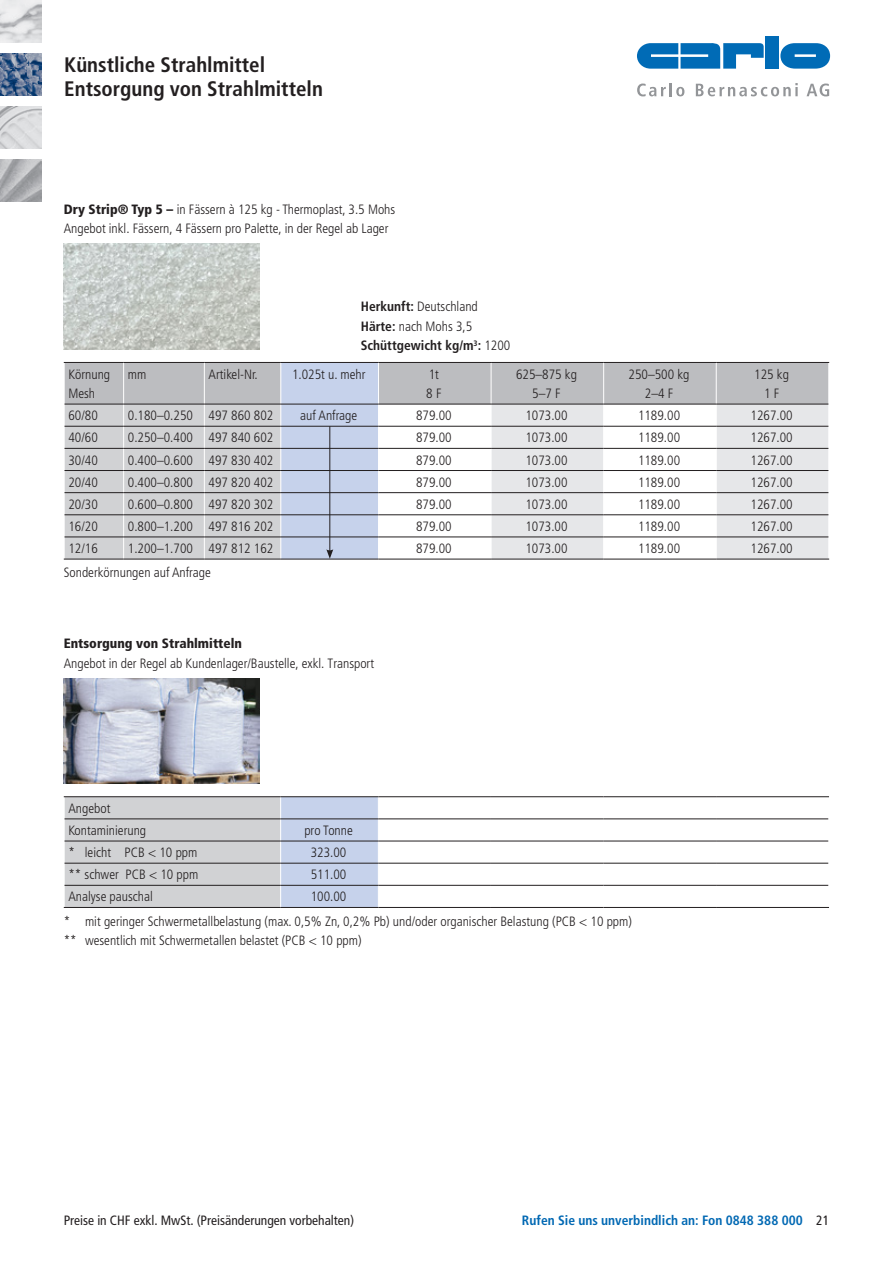
<style>
.page{position:relative;width:893px;height:1263px;background:#fff}
.page>*{position:absolute;margin:0;border:0;box-sizing:border-box;transform-origin:0 0}
.t1{font:700 condensed 21px "Frutiger";color:#231f20}
.t2{font:300 condensed 13.5px "Frutiger";color:#231f20}
.t3{font:condensed 13.5px "Frutiger";color:#231f20}
.t4{font:700 condensed 13.5px "Frutiger";color:#0168b3}
.t5{font:900 condensed 13.5px "Frutiger";color:#231f20}
.t6{font:700 condensed 13.5px "Frutiger";color:#231f20}
.s1{font-weight:900}
.s2{font-weight:700}
.s3{font-weight:300}
.s4{font-weight:400;color:#231f20}
</style>
<div class="page">
<img style="left:0;top:53px;width:42px;height:43px">
<img style="left:0;top:106px;width:42px;height:43px">
<img style="left:0;top:159px;width:42px;height:43px">
<img style="left:0;top:0;width:42px;height:43px">
<svg style="left:637px;top:83px;width:47px;height:13px"></svg>
<svg style="left:696px;top:83px;width:102px;height:13px"></svg>
<svg style="left:807px;top:84px;width:22px;height:12px"></svg>
<div style="left:766px;top:36px;width:13px;height:33px;background:#006bb6"></div>
<svg style="left:637px;top:43px;width:127px;height:26px"></svg>
<svg style="left:780px;top:43px;width:50px;height:26px"></svg>
<img style="left:64px;top:678px;width:195px;height:106px">
<svg style="left:64px;top:797px;width:315px;height:110px"></svg>
<hr style="left:64px;top:796px;width:217px;height:1px;background:#231f20">
<hr style="left:281px;top:796px;width:97px;height:1px;background:#231f20">
<hr style="left:378px;top:796px;width:113px;height:1px;background:#231f20">
<hr style="left:491px;top:796px;width:112px;height:1px;background:#231f20">
<hr style="left:603px;top:796px;width:113px;height:1px;background:#231f20">
<hr style="left:716px;top:796px;width:113px;height:1px;background:#231f20">
<hr style="left:65px;top:819px;width:216px;height:1px;background:#231f20">
<hr style="left:281px;top:819px;width:97px;height:1px;background:#231f20">
<hr style="left:378px;top:819px;width:113px;height:1px;background:#231f20">
<hr style="left:491px;top:819px;width:112px;height:1px;background:#231f20">
<hr style="left:603px;top:819px;width:113px;height:1px;background:#231f20">
<hr style="left:716px;top:819px;width:112px;height:1px;background:#231f20">
<hr style="left:65px;top:841px;width:216px;height:1px;background:#231f20">
<hr style="left:281px;top:841px;width:97px;height:1px;background:#231f20">
<hr style="left:378px;top:841px;width:113px;height:1px;background:#231f20">
<hr style="left:491px;top:841px;width:112px;height:1px;background:#231f20">
<hr style="left:603px;top:841px;width:113px;height:1px;background:#231f20">
<hr style="left:716px;top:841px;width:112px;height:1px;background:#231f20">
<hr style="left:65px;top:863px;width:216px;height:1px;background:#231f20">
<hr style="left:281px;top:863px;width:97px;height:1px;background:#231f20">
<hr style="left:378px;top:863px;width:113px;height:1px;background:#231f20">
<hr style="left:491px;top:863px;width:112px;height:1px;background:#231f20">
<hr style="left:603px;top:863px;width:113px;height:1px;background:#231f20">
<hr style="left:716px;top:863px;width:112px;height:1px;background:#231f20">
<hr style="left:65px;top:885px;width:216px;height:1px;background:#231f20">
<hr style="left:281px;top:885px;width:97px;height:1px;background:#231f20">
<hr style="left:378px;top:885px;width:113px;height:1px;background:#231f20">
<hr style="left:491px;top:885px;width:112px;height:1px;background:#231f20">
<hr style="left:603px;top:885px;width:113px;height:1px;background:#231f20">
<hr style="left:716px;top:885px;width:112px;height:1px;background:#231f20">
<hr style="left:64px;top:907px;width:217px;height:1px;background:#231f20">
<hr style="left:281px;top:907px;width:97px;height:1px;background:#231f20">
<hr style="left:378px;top:907px;width:113px;height:1px;background:#231f20">
<hr style="left:491px;top:907px;width:112px;height:1px;background:#231f20">
<hr style="left:603px;top:907px;width:113px;height:1px;background:#231f20">
<hr style="left:716px;top:907px;width:113px;height:1px;background:#231f20">
<img style="left:64px;top:244px;width:195px;height:106px">
<hr style="left:64px;top:559px;width:60px;height:1px;background:#231f20">
<hr style="left:124px;top:559px;width:80px;height:1px;background:#231f20">
<hr style="left:204px;top:559px;width:77px;height:1px;background:#231f20">
<hr style="left:281px;top:559px;width:97px;height:1px;background:#231f20">
<hr style="left:378px;top:559px;width:113px;height:1px;background:#231f20">
<hr style="left:491px;top:559px;width:113px;height:1px;background:#231f20">
<hr style="left:604px;top:559px;width:112px;height:1px;background:#231f20">
<hr style="left:716px;top:559px;width:113px;height:1px;background:#231f20">
<svg style="left:64px;top:362px;width:765px;height:197px"></svg>
<p class="t1" style="left:64px;top:53px;width:202px">Künstliche Strahlmittel</p>
<p class="t1" style="left:64px;top:77px;width:260px">Entsorgung von Strahlmitteln</p>
<p class="t2" style="left:64px;top:201px;width:333px"><span class="s1">Dry Strip® Typ 5 –</span> in Fässern à 125 kg - Thermoplast, 3.5 Mohs</p>
<p class="t2" style="left:64px;top:221px;width:326px">Angebot inkl. Fässern, 4 Fässern pro Palette, in der Regel ab Lager</p>
<p class="t2" style="left:68px;top:366px;width:43px">Körnung</p>
<p class="t2" style="left:68px;top:386px;width:28px">Mesh</p>
<p class="t2" style="left:361px;top:299px;width:119px"><span class="s2">Herkunft:</span> Deutschland</p>
<p class="t2" style="left:361px;top:318px;width:113px"><span class="s2">Härte:</span> nach Mohs 3,5</p>
<p class="t6" style="left:361px;top:337px;width:151px">Schüttgewicht kg/m<sup>3</sup>: <span class="s3">1200</span></p>
<p class="t2" style="left:128px;top:366px;width:20px">mm</p>
<p class="t2" style="left:209px;top:366px;width:51px">Artikel-Nr.</p>
<p class="t2" style="left:292px;top:366px;width:75px">1.025t u. mehr</p>
<p class="t2" style="left:429px;top:366px;width:12px">1t</p>
<p class="t2" style="left:426px;top:386px;width:17px">8 F</p>
<p class="t2" style="left:516px;top:366px;width:62px">625–875 kg</p>
<p class="t2" style="left:532px;top:386px;width:30px">5–7 F</p>
<p class="t2" style="left:629px;top:366px;width:62px">250–500 kg</p>
<p class="t2" style="left:645px;top:386px;width:30px">2–4 F</p>
<p class="t2" style="left:754px;top:366px;width:36px">125 kg</p>
<p class="t2" style="left:764px;top:386px;width:17px">1 F</p>
<p class="t2" style="left:68px;top:408px;width:31px">60/80</p>
<p class="t2" style="left:128px;top:408px;width:67px">0.180–0.250</p>
<p class="t2" style="left:209px;top:408px;width:66px">497 860 802</p>
<p class="t2" style="left:300px;top:408px;width:58px">auf Anfrage</p>
<p class="t2" style="left:416px;top:408px;width:37px">879.00</p>
<p class="t2" style="left:525px;top:408px;width:44px">1073.00</p>
<p class="t2" style="left:638px;top:408px;width:44px">1189.00</p>
<p class="t2" style="left:751px;top:408px;width:44px">1267.00</p>
<p class="t2" style="left:68px;top:430px;width:31px">40/60</p>
<p class="t2" style="left:128px;top:430px;width:67px">0.250–0.400</p>
<p class="t2" style="left:209px;top:430px;width:66px">497 840 602</p>
<p class="t2" style="left:416px;top:430px;width:37px">879.00</p>
<p class="t2" style="left:525px;top:430px;width:44px">1073.00</p>
<p class="t2" style="left:638px;top:430px;width:44px">1189.00</p>
<p class="t2" style="left:751px;top:430px;width:44px">1267.00</p>
<p class="t2" style="left:68px;top:452px;width:31px">30/40</p>
<p class="t2" style="left:128px;top:452px;width:67px">0.400–0.600</p>
<p class="t2" style="left:209px;top:452px;width:66px">497 830 402</p>
<p class="t2" style="left:416px;top:452px;width:37px">879.00</p>
<p class="t2" style="left:525px;top:452px;width:44px">1073.00</p>
<p class="t2" style="left:638px;top:452px;width:44px">1189.00</p>
<p class="t2" style="left:751px;top:452px;width:44px">1267.00</p>
<p class="t2" style="left:68px;top:474px;width:31px">20/40</p>
<p class="t2" style="left:128px;top:474px;width:67px">0.400–0.800</p>
<p class="t2" style="left:209px;top:474px;width:66px">497 820 402</p>
<p class="t2" style="left:416px;top:474px;width:37px">879.00</p>
<p class="t2" style="left:525px;top:474px;width:44px">1073.00</p>
<p class="t2" style="left:638px;top:474px;width:44px">1189.00</p>
<p class="t2" style="left:751px;top:474px;width:44px">1267.00</p>
<p class="t2" style="left:68px;top:496px;width:31px">20/30</p>
<p class="t2" style="left:128px;top:496px;width:67px">0.600–0.800</p>
<p class="t2" style="left:209px;top:496px;width:66px">497 820 302</p>
<p class="t2" style="left:416px;top:496px;width:37px">879.00</p>
<p class="t2" style="left:525px;top:496px;width:44px">1073.00</p>
<p class="t2" style="left:638px;top:496px;width:44px">1189.00</p>
<p class="t2" style="left:751px;top:496px;width:44px">1267.00</p>
<p class="t2" style="left:68px;top:519px;width:31px">16/20</p>
<p class="t2" style="left:128px;top:519px;width:67px">0.800–1.200</p>
<p class="t2" style="left:209px;top:519px;width:66px">497 816 202</p>
<p class="t2" style="left:416px;top:519px;width:37px">879.00</p>
<p class="t2" style="left:525px;top:519px;width:44px">1073.00</p>
<p class="t2" style="left:638px;top:519px;width:44px">1189.00</p>
<p class="t2" style="left:751px;top:519px;width:44px">1267.00</p>
<p class="t2" style="left:68px;top:541px;width:31px">12/16</p>
<p class="t2" style="left:128px;top:541px;width:67px">1.200–1.700</p>
<p class="t2" style="left:209px;top:541px;width:66px">497 812 162</p>
<p class="t2" style="left:416px;top:541px;width:37px">879.00</p>
<p class="t2" style="left:525px;top:541px;width:44px">1073.00</p>
<p class="t2" style="left:638px;top:541px;width:44px">1189.00</p>
<p class="t2" style="left:751px;top:541px;width:44px">1267.00</p>
<p class="t2" style="left:64px;top:565px;width:149px">Sonderkörnungen auf Anfrage</p>
<p class="t5" style="left:64px;top:635px;width:180px">Entsorgung von Strahlmitteln</p>
<p class="t2" style="left:64px;top:655px;width:312px">Angebot in der Regel ab Kundenlager/Baustelle, exkl. Transport</p>
<p class="t2" style="left:68px;top:800px;width:44px">Angebot</p>
<p class="t2" style="left:68px;top:823px;width:79px">Kontaminierung</p>
<p class="t2" style="left:304px;top:823px;width:50px">pro Tonne</p>
<p class="t2" style="left:68px;top:845px;width:131px">* leicht PCB &lt; 10 ppm</p>
<p class="t2" style="left:311px;top:845px;width:37px">323.00</p>
<p class="t2" style="left:68px;top:867px;width:131px">** schwer PCB &lt; 10 ppm</p>
<p class="t2" style="left:311px;top:867px;width:37px">511.00</p>
<p class="t2" style="left:68px;top:889px;width:86px">Analyse pauschal</p>
<p class="t2" style="left:311px;top:889px;width:37px">100.00</p>
<p class="t2" style="left:64px;top:913px;width:570px">* mit geringer Schwermetallbelastung (max. 0,5% Zn, 0,2% Pb) und/oder organischer Belastung (PCB &lt; 10 ppm)</p>
<p class="t2" style="left:64px;top:933px;width:299px">** wesentlich mit Schwermetallen belastet (PCB &lt; 10 ppm)</p>
<p class="t3" style="left:64px;top:1213px;width:292px">Preise in CHF exkl. MwSt. (Preisänderungen vorbehalten)</p>
<p class="t4" style="left:522px;top:1212px;width:309px">Rufen Sie uns unverbindlich an: Fon 0848 388 000 <span class="s4">21</span></p>
</div>
